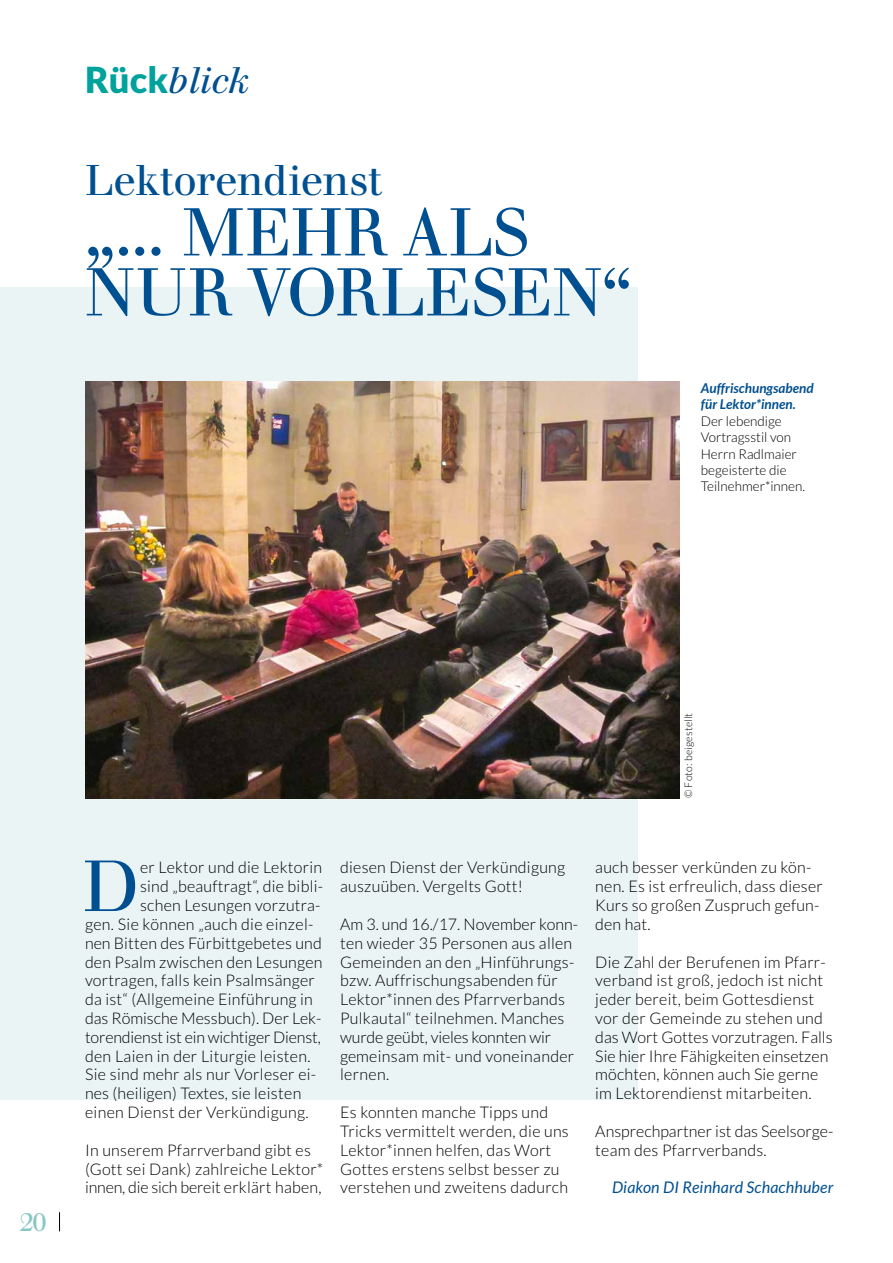
<style>
.page{position:relative;width:893px;height:1263px;background:#fff}
.page>*{position:absolute;margin:0;border:0;box-sizing:border-box;transform-origin:0 0}
.t1{font:70.5px "Walbaum LT";color:#005091}
.t2{font:66px/60px "Walbaum LT";letter-spacing:.005em;color:#005091}
.t3{font:42px "Walbaum LT";letter-spacing:-.02em;color:#005091}
.t4{font:italic 36px "Walbaum LT";color:#005091}
.t5{font:25.5px "Walbaum LT";color:#87c7c4}
.t6{font:300 16.05px/18.9px "Lato";letter-spacing:.015em;color:#000}
.t7{font:300 16.05px "Lato";letter-spacing:-.01em;color:#000}
.t8{font:italic 16.05px "Lato";letter-spacing:.01em;color:#005091}
.t9{font:300 13.5px/16.5px "Lato";color:#000}
.t10{font:italic 700 13.5px/16.5px "Lato";color:#005091}
.t11{font:300 10.5px "Lato";letter-spacing:.015em;color:#000}
.s1{font-family:"Lato";font-weight:900;font-style:normal;color:#00a29c}
</style>
<div class="page">
<div style="left:0;top:287px;width:638px;height:812px;background:#eaf4f4"></div>
<img style="left:85px;top:382px;width:594px;height:416px">
<svg style="left:59px;top:1212px;width:1px;height:19px"></svg>
<h3 class="t4" style="left:85px;top:58px;width:166px"><span class="s1">Rück</span>blick</h3>
<h3 class="t3" style="left:85px;top:155px;width:298px">Lektorendienst</h3>
<h2 class="t2" style="left:85px;top:203px;width:548px">„... MEHR ALS<br>NUR VORLESEN“</h2>
<p class="t10" style="left:701px;top:380px;width:114px">Auffrischungsabend für Lektor*innen.</p>
<p class="t9" style="left:701px;top:412px;width:106px">Der lebendige<br>Vortragsstil von<br>Herrn Radlmaier begeisterte die<br>Teilnehmer*innen.</p>
<h3 class="t5" style="left:20px;top:1207px;width:29px">20</h3>
<p class="t11" style="left:683px;top:798px;width:87px;rotate:-90deg">© Foto: beigestellt</p>
<h1 class="t1" style="left:83px;top:844px;width:58px">D</h1>
<p class="t6" style="left:140px;top:858px;width:183px">er Lektor und die Lektorin</p>
<p class="t6" style="left:140px;top:877px;width:185px">sind „beauftragt“, die bibli-</p>
<p class="t6" style="left:140px;top:896px;width:182px">schen Lesungen vorzutra-</p>
<p class="t6" style="left:85px;top:915px;width:230px">gen. Sie können „auch die einzel-</p>
<p class="t6" style="left:85px;top:933px;width:238px">nen Bitten des Fürbittgebetes und</p>
<p class="t6" style="left:85px;top:952px;width:239px">den Psalm zwischen den Lesungen</p>
<p class="t6" style="left:85px;top:971px;width:231px">vortragen, falls kein Psalmsänger</p>
<p class="t6" style="left:85px;top:990px;width:229px">da ist“ (Allgemeine Einführung in</p>
<p class="t6" style="left:85px;top:1009px;width:238px">das Römische Messbuch). Der Lek-</p>
<p class="t7" style="left:85px;top:1028px;width:237px">torendienst ist ein wichtiger Dienst,</p>
<p class="t6" style="left:85px;top:1046px;width:227px">den Laien in der Liturgie leisten.</p>
<p class="t6" style="left:85px;top:1065px;width:233px">Sie sind mehr als nur Vorleser ei-</p>
<p class="t6" style="left:85px;top:1084px;width:218px">nes (heiligen) Textes, sie leisten</p>
<p class="t6" style="left:85px;top:1103px;width:225px">einen Dienst der Verkündigung.</p>
<p class="t6" style="left:85px;top:1140px;width:240px">In unserem Pfarrverband gibt es (Gott sei Dank) zahlreiche Lektor* innen, die sich bereit erklärt haben,</p>
<p class="t6" style="left:340px;top:858px;width:227px">diesen Dienst der Verkündigung auszuüben. Vergelts Gott!</p>
<p class="t6" style="left:340px;top:915px;width:239px">Am 3. und 16./17. November konn&shy;ten wieder 35 Personen aus allen<br>Gemeinden an den „Hinführungs&shy;bzw. Auffrischungsabenden für<br>Lektor*innen des Pfarrverbands<br>Pulkautal“ teilnehmen. Manches wurde geübt, vieles konnten wir gemeinsam mit- und voneinander lernen.</p>
<p class="t6" style="left:340px;top:1103px;width:230px">Es konnten manche Tipps und<br>Tricks vermittelt werden, die uns<br>Lektor*innen helfen, das Wort<br>Gottes erstens selbst besser zu verstehen und zweitens dadurch</p>
<p class="t6" style="left:595px;top:858px;width:229px">auch besser verkünden zu kön&shy;nen. Es ist erfreulich, dass dieser<br>Kurs so großen Zuspruch gefun&shy;den hat.</p>
<p class="t6" style="left:595px;top:952px;width:239px">Die Zahl der Berufenen im Pfarr&shy;verband ist groß, jedoch ist nicht jeder bereit, beim Gottesdienst vor der Gemeinde zu stehen und das Wort Gottes vorzutragen. Falls Sie hier Ihre Fähigkeiten einsetzen möchten, können auch Sie gerne im Lektorendienst mitarbeiten.</p>
<p class="t6" style="left:595px;top:1122px;width:240px">Ansprechpartner ist das Seelsorge&shy;team des Pfarrverbands.</p>
<p class="t8" style="left:612px;top:1179px;width:223px">Diakon DI Reinhard Schachhuber</p>
</div>
